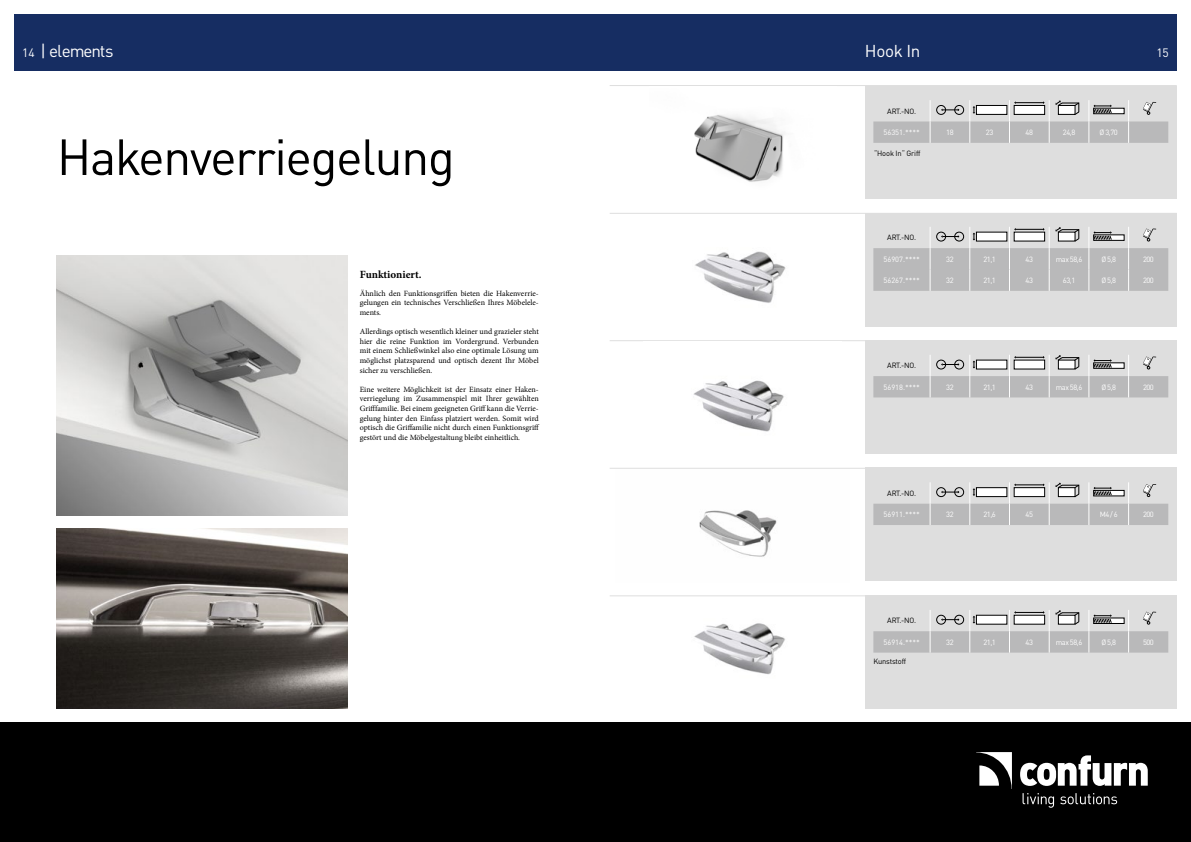
<style>
.page{position:relative;width:1191px;height:842px;background:#fff}
.page>*{position:absolute;margin:0;border:0;box-sizing:border-box;transform-origin:0 0}
.t1{font:50px "DIN Pro";letter-spacing:-.03em;color:#000}
.t2{font:17px "DIN Pro";letter-spacing:-.06em;color:#fff}
.t3{font:17px "DIN Pro";letter-spacing:-.04em;color:#fff}
.t4{font:12px "DIN Pro";color:#fff}
.t5{font:700 11px "Minion Pro";color:#000}
.t6{font:8px/9.6px "Minion Pro";color:#000;text-align:justify}
.t7{font:7.5px "DIN Pro";letter-spacing:-.06em;color:#fff}
.t8{font:7.5px "DIN Pro";letter-spacing:-.03em;color:#000}
.s1{font-size:12px}
</style>
<div class="page">
<div style="left:14px;top:14px;width:1162px;height:57px;background:#162d62"></div>
<div style="left:0;top:722px;width:1191px;height:120px;background:#000"></div>
<svg style="left:976px;top:752px;width:36px;height:37px"></svg>
<svg style="left:1020px;top:755px;width:127px;height:31px"></svg>
<svg style="left:1022px;top:793px;width:32px;height:15px"></svg>
<svg style="left:1060px;top:793px;width:57px;height:11px"></svg>
<img style="left:695px;top:251px;width:91px;height:52px">
<img style="left:699px;top:510px;width:78px;height:47px">
<div style="left:865px;top:468px;width:311px;height:113px;background:#dedede"></div>
<div style="left:865px;top:340px;width:311px;height:114px;background:#dedede"></div>
<hr style="left:609px;top:468px;width:567px;height:1px;background:#dedede">
<hr style="left:609px;top:340px;width:567px;height:1px;background:#dedede">
<div style="left:865px;top:213px;width:311px;height:113px;background:#dedede"></div>
<svg style="left:873px;top:227px;width:295px;height:64px"></svg>
<hr style="left:609px;top:213px;width:567px;height:1px;background:#dedede">
<svg style="left:873px;top:482px;width:295px;height:43px"></svg>
<svg style="left:873px;top:355px;width:295px;height:42px"></svg>
<img style="left:693px;top:380px;width:91px;height:52px">
<div style="left:865px;top:595px;width:311px;height:114px;background:#dedede"></div>
<svg style="left:873px;top:610px;width:295px;height:43px"></svg>
<img style="left:643px;top:596px;width:200px;height:79px">
<hr style="left:609px;top:595px;width:567px;height:1px;background:#dedede">
<img style="left:57px;top:528px;width:290px;height:181px">
<hr style="left:609px;top:85px;width:567px;height:1px;background:#dedede">
<div style="left:865px;top:86px;width:311px;height:112px;background:#dedede"></div>
<img style="left:694px;top:115px;width:91px;height:67px">
<img style="left:57px;top:255px;width:290px;height:261px">
<svg style="left:873px;top:100px;width:295px;height:43px"></svg>
<h2 class="t2" style="left:22px;top:38px;width:93px"><span class="s1">14</span> | elements</h2>
<h2 class="t3" style="left:865px;top:38px;width:57px">Hook In</h2>
<h3 class="t4" style="left:1156px;top:43px;width:14px">15</h3>
<h1 class="t1" style="left:57px;top:119px;width:400px">Hakenverriegelung</h1>
<h3 class="t5" style="left:360px;top:266px;width:63px">Funktioniert.</h3>
<p class="t6" style="left:360px;top:288px;width:180px">Ähnlich den Funktionsgriffen bieten die Hakenverrie&shy;gelungen ein technisches Verschließen Ihres Möbelele&shy;ments.</p>
<p class="t6" style="left:360px;top:327px;width:180px">Allerdings optisch wesentlich kleiner und grazieler steht hier die reine Funktion im Vordergrund. Verbunden mit einem Schließwinkel also eine optimale Lösung um möglichst platzsparend und optisch dezent Ihr Möbel sicher zu verschließen.</p>
<p class="t6" style="left:360px;top:384px;width:181px">Eine weitere Möglichkeit ist der Einsatz einer Haken&shy;verriegelung im Zusammenspiel mit Ihrer gewählten Grifffamilie. Bei einem geeigneten Griff kann die Verrie&shy;gelung hinter den Einfass platziert werden. Somit wird optisch die Griffamilie nicht durch einen Funktionsgriff gestört und die Möbelgestaltung bleibt einheitlich.</p>
<p class="t8" style="left:887px;top:105px;width:30px">ART.-NO.</p>
<p class="t7" style="left:883px;top:127px;width:38px">56351.****</p>
<p class="t7" style="left:946px;top:127px;width:9px">18</p>
<p class="t7" style="left:986px;top:127px;width:9px">23</p>
<p class="t7" style="left:1025px;top:127px;width:9px">48</p>
<p class="t7" style="left:1062px;top:127px;width:14px">24,8</p>
<p class="t7" style="left:1099px;top:127px;width:20px">Ø 3,70</p>
<p class="t8" style="left:874px;top:147px;width:48px">“Hook In“ Griff</p>
<p class="t8" style="left:887px;top:232px;width:30px">ART.-NO.</p>
<p class="t7" style="left:883px;top:253px;width:38px">56907.****</p>
<p class="t7" style="left:946px;top:253px;width:9px">32</p>
<p class="t7" style="left:983px;top:253px;width:14px">21,1</p>
<p class="t7" style="left:1025px;top:253px;width:9px">43</p>
<p class="t7" style="left:1055px;top:253px;width:28px">max 58,6</p>
<p class="t7" style="left:1101px;top:253px;width:16px">Ø 5,8</p>
<p class="t7" style="left:1143px;top:253px;width:12px">200</p>
<p class="t7" style="left:883px;top:275px;width:38px">56267.****</p>
<p class="t7" style="left:946px;top:275px;width:9px">32</p>
<p class="t7" style="left:983px;top:275px;width:14px">21,1</p>
<p class="t7" style="left:1025px;top:275px;width:9px">43</p>
<p class="t7" style="left:1062px;top:275px;width:14px">63,1</p>
<p class="t7" style="left:1101px;top:275px;width:16px">Ø 5,8</p>
<p class="t7" style="left:1143px;top:275px;width:12px">200</p>
<p class="t8" style="left:887px;top:360px;width:30px">ART.-NO.</p>
<p class="t7" style="left:883px;top:381px;width:38px">56918.****</p>
<p class="t7" style="left:946px;top:381px;width:9px">32</p>
<p class="t7" style="left:983px;top:381px;width:14px">21,1</p>
<p class="t7" style="left:1025px;top:381px;width:9px">43</p>
<p class="t7" style="left:1055px;top:381px;width:28px">max 58,6</p>
<p class="t7" style="left:1101px;top:381px;width:16px">Ø 5,8</p>
<p class="t7" style="left:1143px;top:381px;width:12px">200</p>
<p class="t8" style="left:887px;top:487px;width:30px">ART.-NO.</p>
<p class="t7" style="left:883px;top:509px;width:38px">56911.****</p>
<p class="t7" style="left:946px;top:509px;width:9px">32</p>
<p class="t7" style="left:983px;top:509px;width:14px">21,6</p>
<p class="t7" style="left:1025px;top:509px;width:9px">45</p>
<p class="t7" style="left:1099px;top:509px;width:20px">M4 / 6</p>
<p class="t7" style="left:1143px;top:509px;width:12px">200</p>
<p class="t8" style="left:887px;top:615px;width:30px">ART.-NO.</p>
<p class="t7" style="left:883px;top:636px;width:38px">56914.****</p>
<p class="t7" style="left:946px;top:636px;width:9px">32</p>
<p class="t7" style="left:983px;top:636px;width:14px">21,1</p>
<p class="t7" style="left:1025px;top:636px;width:9px">43</p>
<p class="t7" style="left:1055px;top:636px;width:28px">max 58,6</p>
<p class="t7" style="left:1101px;top:636px;width:16px">Ø 5,8</p>
<p class="t7" style="left:1143px;top:636px;width:12px">500</p>
<p class="t8" style="left:873px;top:655px;width:34px">Kunststoff</p>
</div>
